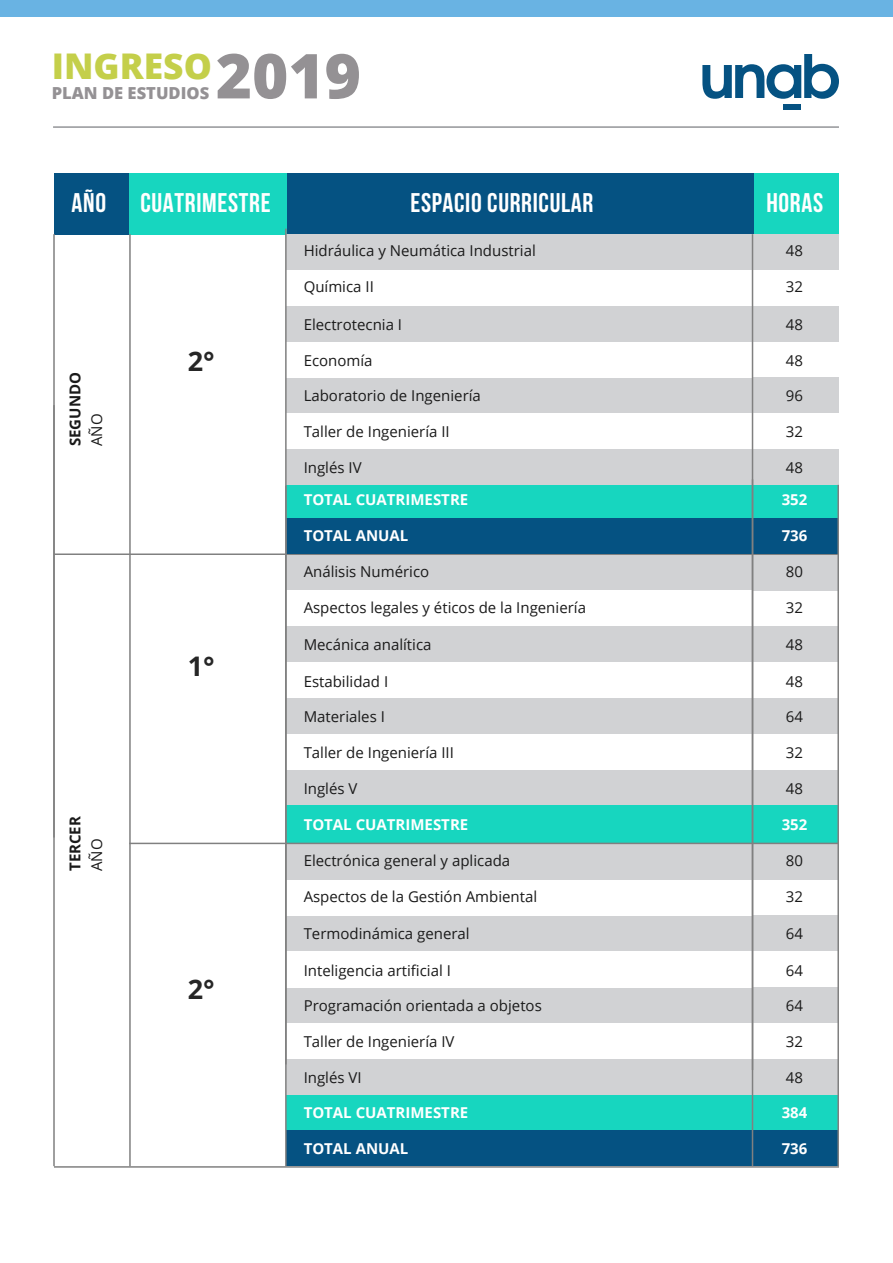
<style>
.page{position:relative;width:893px;height:1263px;background:#fff}
.page>*{position:absolute;margin:0;border:0;box-sizing:border-box;transform-origin:0 0}
.t1{font:800 61.95px "Open Sans";color:#949194}
.t2{font:800 35.4px "Open Sans";color:#c4cf4a}
.t3{font:700 27px "Bebas Neue";letter-spacing:.025em;color:#fff}
.t4{font:700 27px "Open Sans";color:#262626}
.t5{font:800 16.5px "Open Sans";color:#949194}
.t6{font:15px "Open Sans";color:#1a1a1a}
.t7{font:700 15px "Open Sans";color:#fff}
.t8{font:700 15px "Open Sans";color:#1a1a1a}
</style>
<div class="page">
<div style="left:0;top:0;width:893px;height:17px;background:#69b3e3"></div>
<svg style="left:702px;top:54px;width:137px;height:45px"></svg>
<div style="left:783px;top:104px;width:18px;height:6px;background:#055282"></div>
<hr style="left:53px;top:126px;width:786px;height:2px;background:#939598">
<div style="left:54px;top:173px;width:76px;height:61px;background:#055282"></div>
<div style="left:287px;top:173px;width:467px;height:61px;background:#055282"></div>
<div style="left:754px;top:173px;width:85px;height:61px;background:#17d6bf"></div>
<div style="left:129px;top:173px;width:157px;height:61px;background:#17d6bf"></div>
<div style="left:287px;top:234px;width:552px;height:36px;background:#d1d2d4"></div>
<div style="left:287px;top:844px;width:552px;height:36px;background:#d1d2d4"></div>
<div style="left:287px;top:555px;width:552px;height:36px;background:#d1d2d4"></div>
<div style="left:287px;top:306px;width:552px;height:35px;background:#d1d2d4"></div>
<div style="left:287px;top:915px;width:552px;height:36px;background:#d1d2d4"></div>
<div style="left:287px;top:626px;width:552px;height:36px;background:#d1d2d4"></div>
<div style="left:287px;top:377px;width:552px;height:36px;background:#d1d2d4"></div>
<div style="left:287px;top:449px;width:552px;height:36px;background:#d1d2d4"></div>
<div style="left:287px;top:987px;width:552px;height:35px;background:#d1d2d4"></div>
<div style="left:287px;top:1059px;width:552px;height:35px;background:#d1d2d4"></div>
<div style="left:287px;top:698px;width:552px;height:35px;background:#d1d2d4"></div>
<div style="left:287px;top:770px;width:552px;height:35px;background:#d1d2d4"></div>
<div style="left:287px;top:485px;width:552px;height:35px;background:#17d6bf"></div>
<div style="left:287px;top:1095px;width:552px;height:35px;background:#17d6bf"></div>
<div style="left:287px;top:805px;width:552px;height:38px;background:#17d6bf"></div>
<div style="left:287px;top:342px;width:466px;height:36px;background:#fff"></div>
<hr style="left:53px;top:234px;width:2px;height:603px;background:#808080">
<hr style="left:54px;top:553px;width:785px;height:2px;background:#808080">
<hr style="left:129px;top:843px;width:710px;height:1px;background:#808080">
<hr style="left:54px;top:1166px;width:785px;height:2px;background:#808080">
<div style="left:287px;top:518px;width:552px;height:35px;background:#055282"></div>
<div style="left:287px;top:1130px;width:552px;height:36px;background:#055282"></div>
<hr style="left:129px;top:234px;width:2px;height:932px;background:#808080">
<hr style="left:53px;top:405px;width:2px;height:761px;background:#808080">
<hr style="left:285px;top:229px;width:2px;height:835px;background:#808080">
<hr style="left:285px;top:486px;width:2px;height:680px;background:#808080">
<hr style="left:752px;top:234px;width:1px;height:836px;background:#808080">
<hr style="left:752px;top:479px;width:1px;height:687px;background:#808080">
<hr style="left:837px;top:485px;width:2px;height:681px;background:#808080">
<h2 class="t2" style="left:52px;top:39px;width:162px">INGRESO</h2>
<p class="t5" style="left:52px;top:80px;width:159px">PLAN DE ESTUDIOS</p>
<h1 class="t1" style="left:216px;top:29px;width:147px">2019</h1>
<p class="t3" style="left:71px;top:187px;width:36px">AÑO</p>
<p class="t3" style="left:140px;top:187px;width:132px">CUATRIMESTRE</p>
<p class="t3" style="left:410px;top:187px;width:185px">ESPACIO CURRICULAR</p>
<p class="t3" style="left:766px;top:187px;width:58px">HORAS</p>
<p class="t8" style="left:65px;top:446px;width:76px;rotate:-90deg">SEGUNDO</p>
<p class="t6" style="left:87px;top:446px;width:34px;rotate:-90deg">AÑO</p>
<p class="t8" style="left:65px;top:871px;width:56px;rotate:-90deg">TERCER</p>
<p class="t6" style="left:87px;top:871px;width:34px;rotate:-90deg">AÑO</p>
<p class="t4" style="left:188px;top:342px;width:28px">2°</p>
<p class="t4" style="left:188px;top:647px;width:28px">1°</p>
<p class="t4" style="left:188px;top:970px;width:28px">2°</p>
<p class="t6" style="left:304px;top:240px;width:234px">Hidráulica y Neumática Industrial</p>
<p class="t6" style="left:304px;top:277px;width:72px">Química II</p>
<p class="t6" style="left:304px;top:314px;width:100px">Electrotecnia I</p>
<p class="t6" style="left:304px;top:350px;width:70px">Economía</p>
<p class="t6" style="left:304px;top:385px;width:179px">Laboratorio de Ingeniería</p>
<p class="t6" style="left:304px;top:422px;width:148px">Taller de Ingeniería II</p>
<p class="t6" style="left:304px;top:457px;width:59px">Inglés IV</p>
<p class="t7" style="left:304px;top:489px;width:166px">TOTAL CUATRIMESTRE</p>
<p class="t7" style="left:304px;top:525px;width:106px">TOTAL ANUAL</p>
<p class="t6" style="left:304px;top:561px;width:127px">Análisis Numérico</p>
<p class="t6" style="left:304px;top:597px;width:284px">Aspectos legales y éticos de la Ingeniería</p>
<p class="t6" style="left:304px;top:634px;width:129px">Mecánica analítica</p>
<p class="t6" style="left:304px;top:671px;width:86px">Estabilidad I</p>
<p class="t6" style="left:304px;top:706px;width:83px">Materiales I</p>
<p class="t6" style="left:304px;top:742px;width:152px">Taller de Ingeniería III</p>
<p class="t6" style="left:304px;top:778px;width:55px">Inglés V</p>
<p class="t7" style="left:304px;top:814px;width:166px">TOTAL CUATRIMESTRE</p>
<p class="t6" style="left:304px;top:850px;width:208px">Electrónica general y aplicada</p>
<p class="t6" style="left:304px;top:886px;width:235px">Aspectos de la Gestión Ambiental</p>
<p class="t6" style="left:304px;top:924px;width:168px">Termodinámica general</p>
<p class="t6" style="left:304px;top:960px;width:149px">Inteligencia artificial I</p>
<p class="t6" style="left:304px;top:995px;width:240px">Programación orientada a objetos</p>
<p class="t6" style="left:304px;top:1031px;width:152px">Taller de Ingeniería IV</p>
<p class="t6" style="left:304px;top:1067px;width:59px">Inglés VI</p>
<p class="t7" style="left:304px;top:1102px;width:166px">TOTAL CUATRIMESTRE</p>
<p class="t7" style="left:304px;top:1138px;width:106px">TOTAL ANUAL</p>
<p class="t6" style="left:786px;top:240px;width:19px">48</p>
<p class="t6" style="left:786px;top:277px;width:19px">32</p>
<p class="t6" style="left:786px;top:314px;width:19px">48</p>
<p class="t6" style="left:786px;top:350px;width:19px">48</p>
<p class="t6" style="left:786px;top:385px;width:19px">96</p>
<p class="t6" style="left:786px;top:422px;width:19px">32</p>
<p class="t6" style="left:786px;top:457px;width:19px">48</p>
<p class="t7" style="left:782px;top:489px;width:27px">352</p>
<p class="t7" style="left:782px;top:525px;width:27px">736</p>
<p class="t6" style="left:786px;top:561px;width:19px">80</p>
<p class="t6" style="left:786px;top:597px;width:19px">32</p>
<p class="t6" style="left:786px;top:634px;width:19px">48</p>
<p class="t6" style="left:786px;top:671px;width:19px">48</p>
<p class="t6" style="left:786px;top:706px;width:19px">64</p>
<p class="t6" style="left:786px;top:742px;width:19px">32</p>
<p class="t6" style="left:786px;top:778px;width:19px">48</p>
<p class="t7" style="left:782px;top:814px;width:27px">352</p>
<p class="t6" style="left:786px;top:850px;width:19px">80</p>
<p class="t6" style="left:786px;top:886px;width:19px">32</p>
<p class="t6" style="left:786px;top:924px;width:19px">64</p>
<p class="t6" style="left:786px;top:960px;width:19px">64</p>
<p class="t6" style="left:786px;top:995px;width:19px">64</p>
<p class="t6" style="left:786px;top:1031px;width:19px">32</p>
<p class="t6" style="left:786px;top:1067px;width:19px">48</p>
<p class="t7" style="left:782px;top:1102px;width:27px">384</p>
<p class="t7" style="left:782px;top:1138px;width:27px">736</p>
</div>
